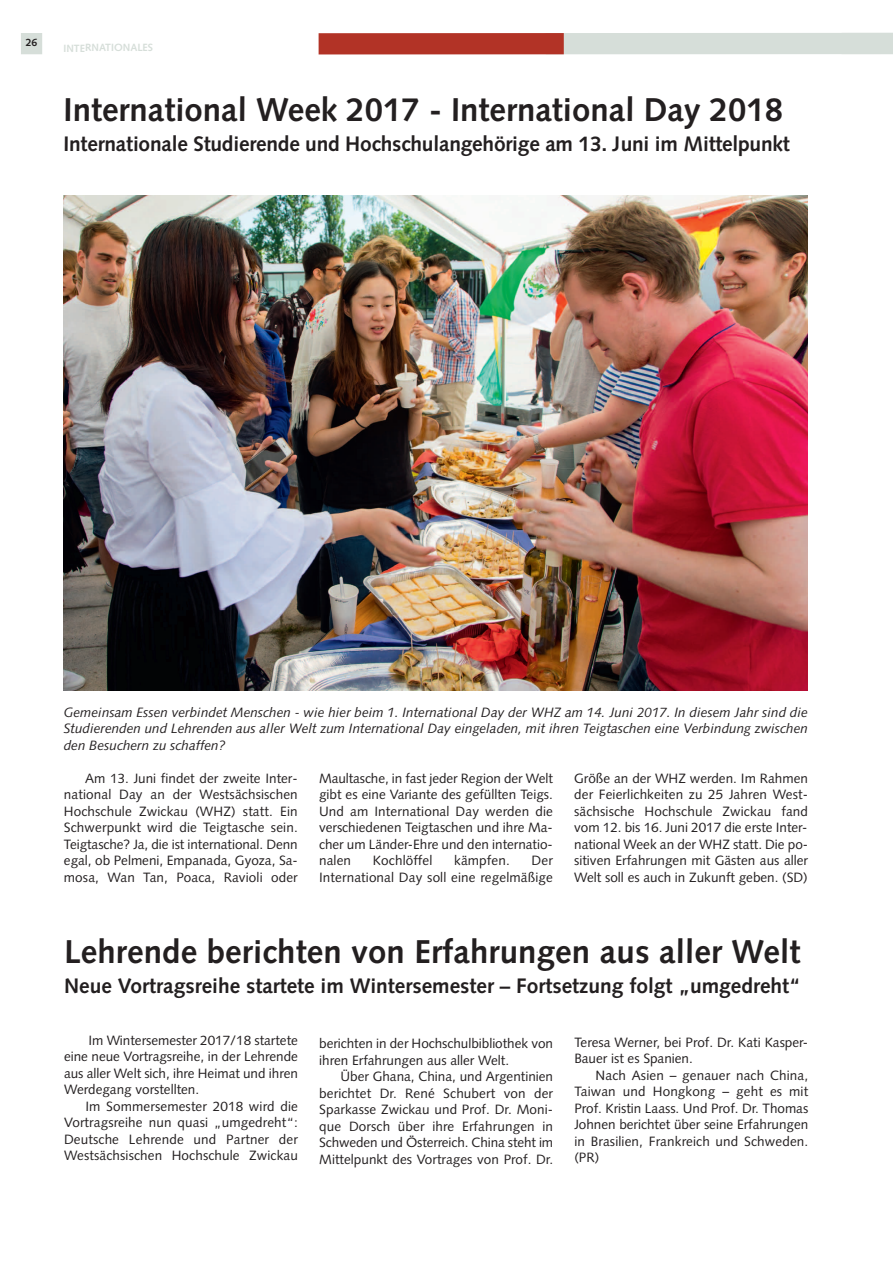
<style>
.page{position:relative;width:893px;height:1263px;background:#fff}
.page>*{position:absolute;margin:0;border:0;box-sizing:border-box;transform-origin:0 0}
.t1{font:700 33px "Syntax";color:#231f20}
.t2{font:700 21px "Syntax";letter-spacing:-.01em;color:#231f20}
.t3{font:13.5px/16.5px "Syntax";color:#231f20;text-align:justify}
.t4{font:italic 13.5px/16.5px "Syntax";color:#231f20;text-align:justify}
.t5{font:700 10.5px "Syntax";color:#d6ded9}
.t6{font:700 10.5px "Syntax";color:#231f20}
</style>
<div class="page">
<div style="left:21px;top:33px;width:21px;height:21px;background:#d6ded9"></div>
<div style="left:546px;top:33px;width:347px;height:21px;background:#d6ded9"></div>
<div style="left:319px;top:33px;width:245px;height:21px;background:#b23326"></div>
<img style="left:64px;top:195px;width:744px;height:495px">
<p class="t6" style="left:26px;top:38px;width:13px">26</p>
<p class="t5" style="left:63px;top:44px;width:91px">INTERNATIONALES</p>
<h1 class="t1" style="left:63px;top:96px;width:721px">International Week 2017 - International Day 2018</h1>
<h2 class="t2" style="left:64px;top:135px;width:728px">Internationale Studierende und Hochschulangehörige am 13. Juni im Mittelpunkt</h2>
<p class="t4" style="left:64px;top:705px;width:746px">Gemeinsam Essen verbindet Menschen - wie hier beim 1. International Day der WHZ am 14. Juni 2017. In diesem Jahr sind die Studierenden und Lehrenden aus aller Welt zum International Day eingeladen, mit ihren Teigtaschen eine Verbindung zwischen den Besuchern zu schaffen?</p>
<p class="t3" style="left:64px;top:771px;width:235px;text-indent:21px">Am 13. Juni findet der zweite Inter&shy;national Day an der Westsächsischen Hochschule Zwickau (WHZ) statt. Ein Schwerpunkt wird die Teigtasche sein.<br>Teigtasche? Ja, die ist international. Denn egal, ob Pelmeni, Empanada, Gyoza, Sa&shy;mosa, Wan Tan, Poaca, Ravioli oder</p>
<p class="t3" style="left:319px;top:771px;width:235px">Maultasche, in fast jeder Region der Welt gibt es eine Variante des gefüllten Teigs.<br>Und am International Day werden die verschiedenen Teigtaschen und ihre Ma&shy;cher um Länder-Ehre und den internatio&shy;nalen</p>
<p class="t3" style="left:373px;top:854px;width:61px">Kochlöffel</p>
<p class="t3" style="left:454px;top:854px;width:57px">kämpfen.</p>
<p class="t3" style="left:319px;top:854px;width:235px;text-align:right">Der<br>International Day soll eine regelmäßige</p>
<p class="t3" style="left:574px;top:771px;width:235px">Größe an der WHZ werden. Im Rahmen der Feierlichkeiten zu 25 Jahren West&shy;sächsische Hochschule Zwickau fand vom 12. bis 16. Juni 2017 die erste Inter&shy;national Week an der WHZ statt. Die po&shy;sitiven Erfahrungen mit Gästen aus aller Welt soll es auch in Zukunft geben. (SD)</p>
<h1 class="t1" style="left:64px;top:938px;width:738px">Lehrende berichten von Erfahrungen aus aller Welt</h1>
<h2 class="t2" style="left:64px;top:977px;width:738px">Neue Vortragsreihe startete im Wintersemester – Fortsetzung folgt „umgedreht“</h2>
<p class="t3" style="left:64px;top:1033px;width:235px;text-indent:24px">Im Wintersemester 2017/18 startete eine neue Vortragsreihe, in der Lehrende aus aller Welt sich, ihre Heimat und ihren Werdegang vorstellten.</p>
<p class="t3" style="left:64px;top:1099px;width:235px;text-indent:21px">Im Sommersemester 2018 wird die Vortragsreihe nun quasi „umgedreht“:<br>Deutsche Lehrende und Partner der Westsächsischen Hochschule Zwickau</p>
<p class="t3" style="left:574px;top:1035px;width:235px">Teresa Werner, bei Prof. Dr. Kati Kasper-<br>Bauer ist es Spanien.</p>
<p class="t3" style="left:574px;top:1068px;width:235px;text-indent:21px">Nach Asien – genauer nach China, Taiwan und Hongkong – geht es mit Prof. Kristin Laass. Und Prof. Dr. Thomas Johnen berichtet über seine Erfahrungen in Brasilien, Frankreich und Schweden. (PR)</p>
<p class="t3" style="left:319px;top:1036px;width:235px">berichten in der Hochschulbibliothek von ihren Erfahrungen aus aller Welt.</p>
<p class="t3" style="left:319px;top:1069px;width:235px;text-indent:21px">Über Ghana, China, und Argentinien berichtet Dr. René Schubert von der Sparkasse Zwickau und Prof. Dr. Moni&shy;que Dorsch über ihre Erfahrungen in Schweden und Österreich. China steht im Mittelpunkt des Vortrages von Prof. Dr.</p>
</div>
